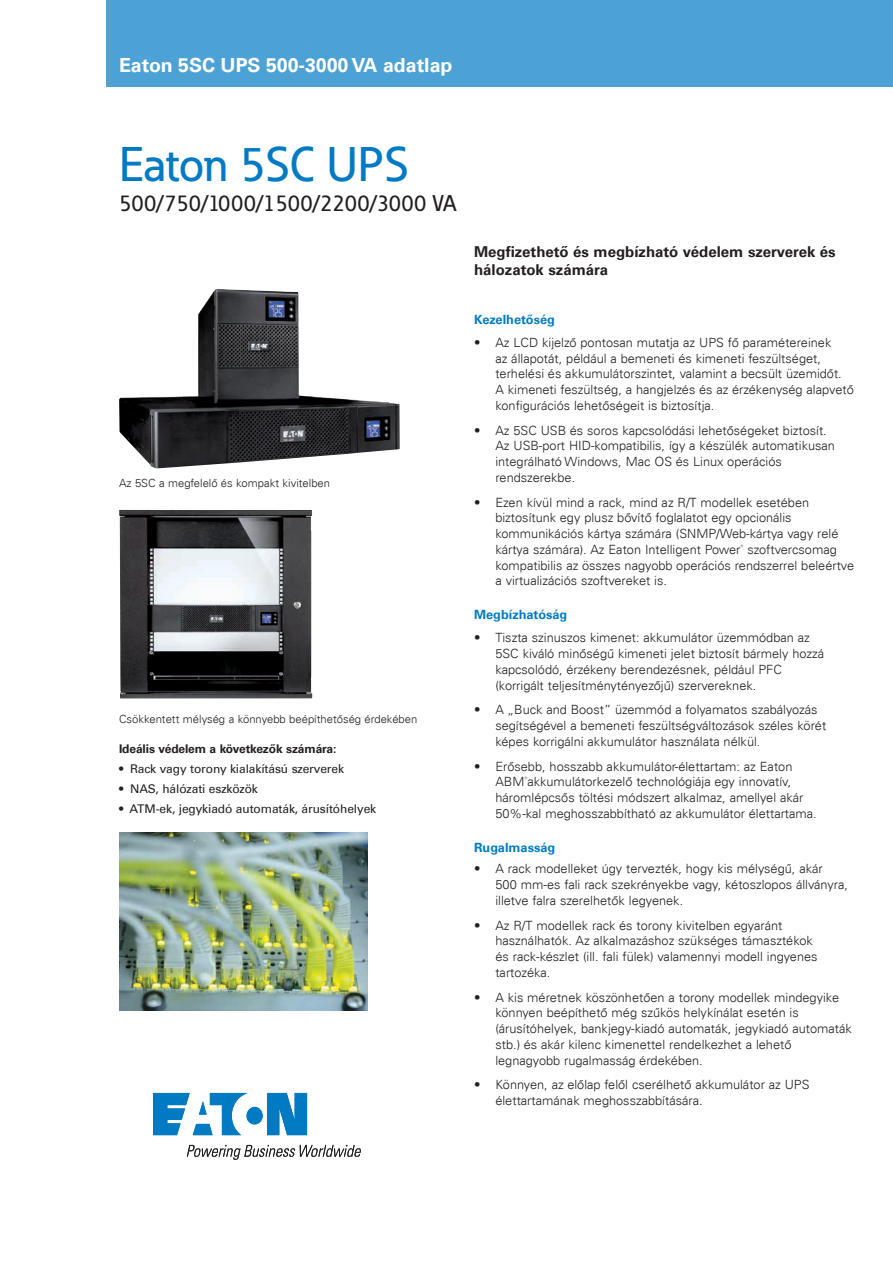
<style>
.page{position:relative;width:893px;height:1263px;background:#fff}
.page>*{position:absolute;margin:0;border:0;box-sizing:border-box;transform-origin:0 0}
.t1{font:500 48px "Eaton";color:#007ac3}
.t2{font:500 22.5px "Eaton";color:#231f20}
.t3{font:700 19.5px "EATON Univers";color:#fff}
.t4{font:700 15px/18px "EATON Univers";color:#231f20}
.t5{font:300 12.75px/15.8px "EATON Univers";color:#231f20}
.t6{font:700 12.75px "EATON Univers";color:#007ac3}
.t7{font:12px "EATON Univers";letter-spacing:-.01em;color:#231f20}
.t8{font:700 12px "EATON Univers";letter-spacing:-.01em;color:#231f20}
.t9{font:300 11.25px "EATON Univers";color:#231f20}
</style>
<div class="page">
<svg style="left:153px;top:1093px;width:154px;height:42px"></svg>
<svg style="left:187px;top:1145px;width:174px;height:15px"></svg>
<div style="left:107px;top:0;width:786px;height:86px;background:#4da2d5"></div>
<img style="left:119px;top:289px;width:281px;height:180px">
<img style="left:119px;top:510px;width:193px;height:188px">
<img style="left:119px;top:832px;width:249px;height:179px">
<h3 class="t3" style="left:119px;top:54px;width:335px">Eaton 5SC UPS 500-3000 VA adatlap</h3>
<h1 class="t1" style="left:119px;top:135px;width:291px">Eaton 5SC UPS</h1>
<h2 class="t2" style="left:119px;top:190px;width:339px">500/750/1000/1500/2200/3000 VA</h2>
<p class="t9" style="left:119px;top:476px;width:213px">Az 5SC a megfelelő és kompakt kivitelben</p>
<p class="t9" style="left:119px;top:712px;width:300px">Csökkentett mélység a könnyebb beépíthetőség érdekében</p>
<p class="t8" style="left:119px;top:742px;width:219px">Ideális védelem a következők számára:</p>
<p class="t7" style="left:119px;top:762px;width:226px">• Rack vagy torony kialakítású szerverek</p>
<p class="t7" style="left:119px;top:782px;width:140px">• NAS, hálózati eszközök</p>
<p class="t7" style="left:119px;top:801px;width:259px">• ATM-ek, jegykiadó automaták, árusítóhelyek</p>
<p class="t4" style="left:474px;top:243px;width:363px">Megfizethető és megbízható védelem szerverek és hálozatok számára</p>
<p class="t6" style="left:474px;top:312px;width:82px">Kezelhetőség</p>
<p class="t5" style="left:495px;top:335px;width:360px;text-indent:-21px">• Az LCD kijelző pontosan mutatja az UPS fő paramétereinek<br>az állapotát, például a bemeneti és kimeneti feszültséget, terhelési és akkumulátorszintet, valamint a becsült üzemidőt.<br>A kimeneti feszültség, a hangjelzés és az érzékenység alapvető konfigurációs lehetőségeit is biztosítja.</p>
<p class="t5" style="left:495px;top:422px;width:341px;text-indent:-21px">• Az 5SC USB és soros kapcsolódási lehetőségeket biztosít.<br>Az USB-port HID-kompatibilis, így a készülék automatikusan integrálható Windows, Mac OS és Linux operációs rendszerekbe.</p>
<p class="t5" style="left:495px;top:494px;width:360px;text-indent:-21px">• Ezen kívül mind a rack, mind az R/T modellek esetében biztosítunk egy plusz bővítő foglalatot egy opcionális kommunikációs kártya számára (SNMP/Web-kártya vagy relé kártya számára). Az Eaton Intelligent Power<sup>®</sup> szoftvercsomag kompatibilis az összes nagyobb operációs rendszerrel beleértve a virtualizációs szoftvereket is.</p>
<p class="t6" style="left:474px;top:607px;width:95px">Megbízhatóság</p>
<p class="t5" style="left:495px;top:630px;width:330px;text-indent:-21px">• Tiszta szinuszos kimenet: akkumulátor üzemmódban az 5SC kiváló minőségű kimeneti jelet biztosít bármely hozzá kapcsolódó, érzékeny berendezésnek, például PFC (korrigált teljesítménytényezőjű) szervereknek.</p>
<p class="t5" style="left:495px;top:702px;width:332px;text-indent:-21px">• A „Buck and Boost” üzemmód a folyamatos szabályozás segítségével a bemeneti feszültségváltozások széles körét képes korrigálni akkumulátor használata nélkül.</p>
<p class="t5" style="left:495px;top:758px;width:323px;text-indent:-21px">• Erősebb, hosszabb akkumulátor-élettartam: az Eaton ABM<sup>®</sup>akkumulátorkezelő technológiája egy innovatív, háromlépcsős töltési módszert alkalmaz, amellyel akár 50%-kal meghosszabbítható az akkumulátor élettartama.</p>
<p class="t6" style="left:474px;top:840px;width:83px">Rugalmasság</p>
<p class="t5" style="left:495px;top:861px;width:354px;text-indent:-21px">• A rack modelleket úgy tervezték, hogy kis mélységű, akár<br>500 mm-es fali rack szekrényekbe vagy, kétoszlopos állványra, illetve falra szerelhetők legyenek.</p>
<p class="t5" style="left:495px;top:917px;width:324px;text-indent:-21px">• Az R/T modellek rack és torony kivitelben egyaránt használhatók. Az alkalmazáshoz szükséges támasztékok és rack-készlet (ill. fali fülek) valamennyi modell ingyenes tartozéka.</p>
<p class="t5" style="left:495px;top:989px;width:358px;text-indent:-21px">• A kis méretnek köszönhetően a torony modellek mindegyike könnyen beépíthető még szűkös helykínálat esetén is (árusítóhelyek, bankjegy-kiadó automaták, jegykiadó automaták stb.) és akár kilenc kimenettel rendelkezhet a lehető legnagyobb rugalmasság érdekében.</p>
<p class="t5" style="left:495px;top:1077px;width:316px;text-indent:-21px">• Könnyen, az előlap felől cserélhető akkumulátor az UPS élettartamának meghosszabbítására.</p>
</div>
